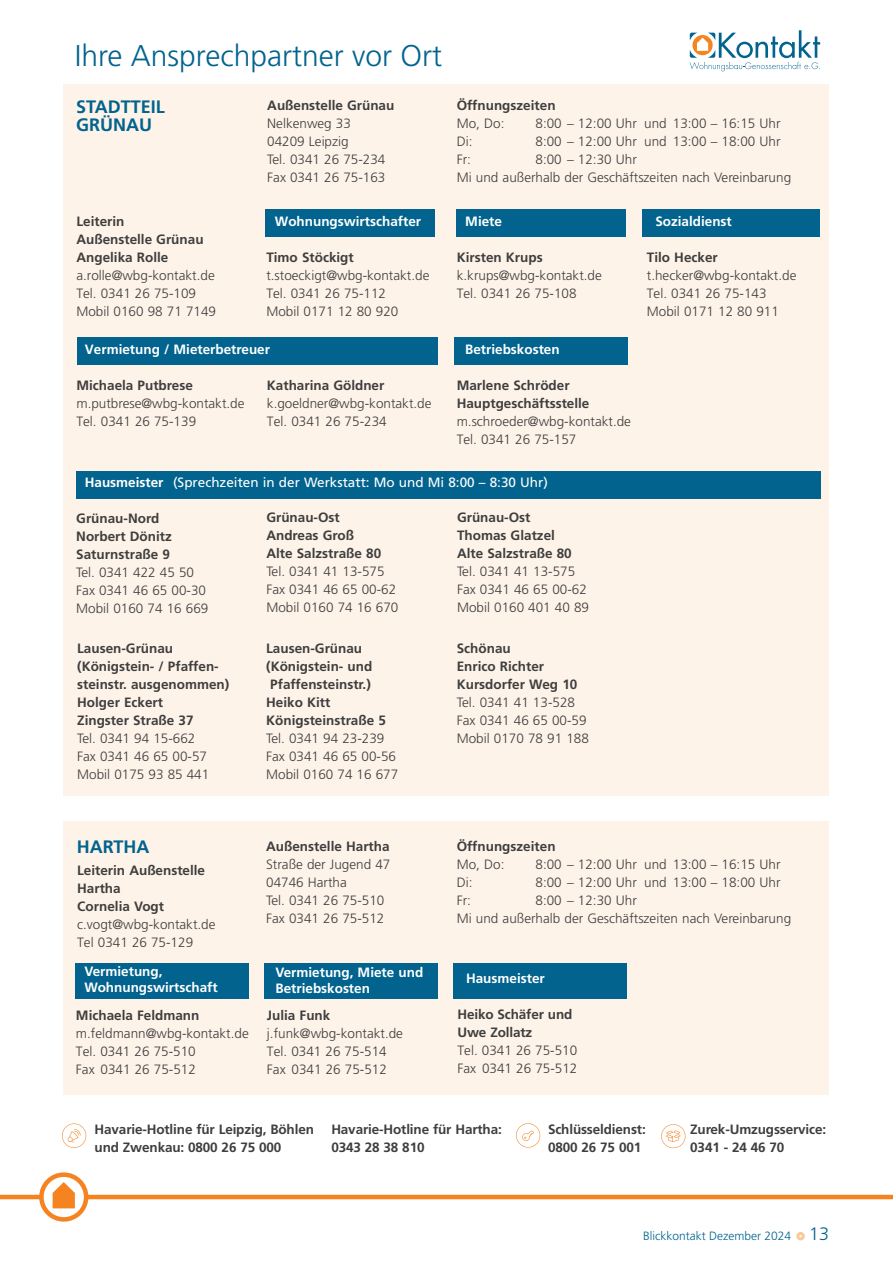
<style>
.page{position:relative;width:893px;height:1263px;background:#fff}
.page>*{position:absolute;margin:0;border:0;box-sizing:border-box;transform-origin:0 0}
.t1{font:300 30px "Frutiger LT Pro";color:#01638e}
.t2{font:700 18px/18px "Frutiger LT Pro";color:#01638e}
.t3{font:300 13.5px/18px "Frutiger LT Pro";color:#3e3e3f}
.t4{font:700 13.5px/18px "Frutiger LT Pro";color:#3e3e3f}
.t5{font:700 13.5px/15.8px "Frutiger LT Pro";color:#fff}
.t6{font:13.5px "Frutiger LT Pro";color:#fff}
.t7{font:300 12px "Frutiger LT Pro";color:#01638e}
.s1{font-size:18px}
</style>
<div class="page">
<svg style="left:516px;top:1123px;width:25px;height:25px"></svg>
<svg style="left:661px;top:1124px;width:24px;height:24px"></svg>
<svg style="left:690px;top:30px;width:130px;height:41px"></svg>
<div style="left:63px;top:85px;width:766px;height:711px;background:#fef3e8"></div>
<div style="left:63px;top:821px;width:766px;height:273px;background:#fef3e8"></div>
<div style="left:76px;top:471px;width:744px;height:27px;background:#01638e"></div>
<div style="left:77px;top:337px;width:361px;height:27px;background:#01638e"></div>
<div style="left:265px;top:209px;width:170px;height:28px;background:#01638e"></div>
<div style="left:457px;top:209px;width:169px;height:28px;background:#01638e"></div>
<div style="left:264px;top:963px;width:174px;height:35px;background:#01638e"></div>
<div style="left:454px;top:963px;width:173px;height:35px;background:#01638e"></div>
<div style="left:75px;top:963px;width:174px;height:35px;background:#01638e"></div>
<div style="left:642px;top:209px;width:178px;height:28px;background:#01638e"></div>
<div style="left:455px;top:337px;width:173px;height:27px;background:#01638e"></div>
<svg style="left:62px;top:1123px;width:24px;height:25px"></svg>
<hr style="left:0;top:1195px;width:893px;height:4px;background:#f58420">
<svg style="left:37px;top:1172px;width:54px;height:50px"></svg>
<div style="left:796px;top:1232px;width:9px;height:8px;border:3px solid #fcc99b;border-radius:50%"></div>
<h1 class="t1" style="left:75px;top:38px;width:369px">Ihre Ansprechpartner vor Ort</h1>
<h2 class="t2" style="left:76px;top:98px;width:90px">STADTTEIL<br>GRÜNAU</h2>
<p class="t4" style="left:267px;top:96px;width:129px">Außenstelle Grünau</p>
<p class="t3" style="left:267px;top:114px;width:120px">Nelkenweg 33<br>04209 Leipzig<br>Tel. 0341 26 75-234<br>Fax 0341 26 75-163</p>
<p class="t4" style="left:76px;top:213px;width:129px">Leiterin<br>Außenstelle Grünau<br>Angelika Rolle</p>
<p class="t3" style="left:76px;top:267px;width:141px">a.rolle@wbg-kontakt.de<br>Tel. 0341 26 75-109<br>Mobil 0160 98 71 7149</p>
<p class="t5" style="left:275px;top:214px;width:148px">Wohnungswirtschafter</p>
<p class="t4" style="left:266px;top:249px;width:89px">Timo Stöckigt</p>
<p class="t3" style="left:266px;top:267px;width:165px">t.stoeckigt@wbg-kontakt.de<br>Tel. 0341 26 75-112<br>Mobil 0171 12 80 920</p>
<p class="t5" style="left:85px;top:341px;width:187px">Vermietung / Mieterbetreuer</p>
<p class="t4" style="left:76px;top:376px;width:118px">Michaela Putbrese</p>
<p class="t3" style="left:76px;top:394px;width:170px">m.putbrese@wbg-kontakt.de<br>Tel. 0341 26 75-139</p>
<p class="t4" style="left:267px;top:376px;width:119px">Katharina Göldner</p>
<p class="t3" style="left:267px;top:394px;width:166px">k.goeldner@wbg-kontakt.de<br>Tel. 0341 26 75-234</p>
<p class="t4" style="left:457px;top:96px;width:100px">Öffnungszeiten</p>
<p class="t3" style="left:457px;top:114px;width:49px">Mo, Do:</p>
<p class="t3" style="left:535px;top:114px;width:246px">8:00 – 12:00 Uhr und 13:00 – 16:15 Uhr</p>
<p class="t3" style="left:457px;top:132px;width:17px">Di:</p>
<p class="t3" style="left:535px;top:132px;width:246px">8:00 – 12:00 Uhr und 13:00 – 18:00 Uhr</p>
<p class="t3" style="left:457px;top:150px;width:16px">Fr:</p>
<p class="t3" style="left:457px;top:150px;width:336px;text-indent:79px">8:00 – 12:30 Uhr<br>Mi und außerhalb der Geschäftszeiten nach Vereinbarung</p>
<p class="t5" style="left:465px;top:214px;width:38px">Miete</p>
<p class="t4" style="left:457px;top:249px;width:87px">Kirsten Krups</p>
<p class="t3" style="left:457px;top:267px;width:147px">k.krups@wbg-kontakt.de<br>Tel. 0341 26 75-108</p>
<p class="t5" style="left:465px;top:342px;width:96px">Betriebskosten</p>
<p class="t4" style="left:457px;top:377px;width:134px">Marlene Schröder<br>Hauptgeschäftsstelle</p>
<p class="t3" style="left:457px;top:413px;width:176px">m.schroeder@wbg-kontakt.de<br>Tel. 0341 26 75-157</p>
<p class="t5" style="left:655px;top:214px;width:78px">Sozialdienst</p>
<p class="t4" style="left:647px;top:249px;width:72px">Tilo Hecker</p>
<p class="t3" style="left:647px;top:267px;width:151px">t.hecker@wbg-kontakt.de<br>Tel. 0341 26 75-143<br>Mobil 0171 12 80 911</p>
<p class="t6" style="left:173px;top:474px;width:376px">(Sprechzeiten in der Werkstatt: Mo und Mi 8:00 – 8:30 Uhr)</p>
<p class="t5" style="left:85px;top:474px;width:80px">Hausmeister</p>
<p class="t4" style="left:76px;top:509px;width:97px">Grünau-Nord<br>Norbert Dönitz<br>Saturnstraße 9</p>
<p class="t3" style="left:76px;top:563px;width:134px">Tel. 0341 422 45 50<br>Fax 0341 46 65 00-30<br>Mobil 0160 74 16 669</p>
<p class="t4" style="left:457px;top:509px;width:116px">Grünau-Ost<br>Thomas Glatzel<br>Alte Salzstraße 80</p>
<p class="t3" style="left:457px;top:563px;width:134px">Tel. 0341 41 13-575<br>Fax 0341 46 65 00-62<br>Mobil 0160 401 40 89</p>
<p class="t4" style="left:266px;top:509px;width:116px">Grünau-Ost<br>Andreas Groß<br>Alte Salzstraße 80</p>
<p class="t3" style="left:266px;top:563px;width:134px">Tel. 0341 41 13-575<br>Fax 0341 46 65 00-62<br>Mobil 0160 74 16 670</p>
<p class="t4" style="left:77px;top:639px;width:154px">Lausen-Grünau (Königstein- / Pfaffen&shy;steinstr. ausgenommen)<br>Holger Eckert<br>Zingster Straße 37</p>
<p class="t3" style="left:77px;top:729px;width:134px">Tel. 0341 94 15-662<br>Fax 0341 46 65 00-57<br>Mobil 0175 93 85 441</p>
<p class="t4" style="left:266px;top:639px;width:97px">Lausen-Grünau</p>
<p class="t4" style="left:266px;top:657px;width:108px">(Königstein- und</p>
<p class="t4" style="left:270px;top:675px;width:102px">Pfaffensteinstr.)</p>
<p class="t4" style="left:266px;top:693px;width:66px">Heiko Kitt</p>
<p class="t4" style="left:266px;top:711px;width:121px">Königsteinstraße 5</p>
<p class="t3" style="left:266px;top:730px;width:134px">Tel. 0341 94 23-239<br>Fax 0341 46 65 00-56<br>Mobil 0160 74 16 677</p>
<h2 class="t2" style="left:77px;top:838px;width:74px">HARTHA</h2>
<p class="t4" style="left:77px;top:862px;width:129px">Leiterin Außenstelle<br>Hartha<br>Cornelia Vogt</p>
<p class="t3" style="left:77px;top:916px;width:140px">c.vogt@wbg-kontakt.de<br>Tel 0341 26 75-129</p>
<p class="t5" style="left:84px;top:963px;width:135px">Vermietung,<br>Wohnungswirtschaft</p>
<p class="t4" style="left:76px;top:1006px;width:125px">Michaela Feldmann</p>
<p class="t3" style="left:76px;top:1024px;width:174px">m.feldmann@wbg-kontakt.de<br>Tel. 0341 26 75-510<br>Fax 0341 26 75-512</p>
<p class="t4" style="left:266px;top:837px;width:125px">Außenstelle Hartha</p>
<p class="t3" style="left:266px;top:855px;width:126px">Straße der Jugend 47<br>04746 Hartha<br>Tel. 0341 26 75-510<br>Fax 0341 26 75-512</p>
<p class="t5" style="left:275px;top:964px;width:149px">Vermietung, Miete und<br>Betriebskosten</p>
<p class="t4" style="left:267px;top:1006px;width:65px">Julia Funk</p>
<p class="t3" style="left:267px;top:1024px;width:138px">j.funk@wbg-kontakt.de<br>Tel. 0341 26 75-514<br>Fax 0341 26 75-512</p>
<p class="t4" style="left:457px;top:639px;width:122px">Schönau<br>Enrico Richter<br>Kursdorfer Weg 10</p>
<p class="t3" style="left:457px;top:694px;width:134px">Tel. 0341 41 13-528<br>Fax 0341 46 65 00-59<br>Mobil 0170 78 91 188</p>
<p class="t4" style="left:457px;top:837px;width:100px">Öffnungszeiten</p>
<p class="t3" style="left:457px;top:855px;width:49px">Mo, Do:</p>
<p class="t3" style="left:535px;top:855px;width:246px">8:00 – 12:00 Uhr und 13:00 – 16:15 Uhr</p>
<p class="t3" style="left:457px;top:873px;width:17px">Di:</p>
<p class="t3" style="left:535px;top:873px;width:246px">8:00 – 12:00 Uhr und 13:00 – 18:00 Uhr</p>
<p class="t3" style="left:457px;top:891px;width:16px">Fr:</p>
<p class="t3" style="left:457px;top:891px;width:336px;text-indent:79px">8:00 – 12:30 Uhr<br>Mi und außerhalb der Geschäftszeiten nach Vereinbarung</p>
<p class="t5" style="left:466px;top:971px;width:80px">Hausmeister</p>
<p class="t4" style="left:457px;top:1006px;width:116px">Heiko Schäfer und<br>Uwe Zollatz</p>
<p class="t3" style="left:457px;top:1042px;width:121px">Tel. 0341 26 75-510<br>Fax 0341 26 75-512</p>
<p class="t4" style="left:95px;top:1120px;width:221px">Havarie-Hotline für Leipzig, Böhlen und Zwenkau: 0800 26 75 000</p>
<p class="t4" style="left:548px;top:1120px;width:99px">Schlüsseldienst:<br>0800 26 75 001</p>
<p class="t4" style="left:690px;top:1120px;width:137px">Zurek-Umzugsservice:<br>0341 - 24 46 70</p>
<p class="t4" style="left:331px;top:1120px;width:172px">Havarie-Hotline für Hartha:<br>0343 28 38 810</p>
<p class="t7" style="left:643px;top:1229px;width:187px">Blickkontakt Dezember 2024 <span class="s1">13</span></p>
</div>
